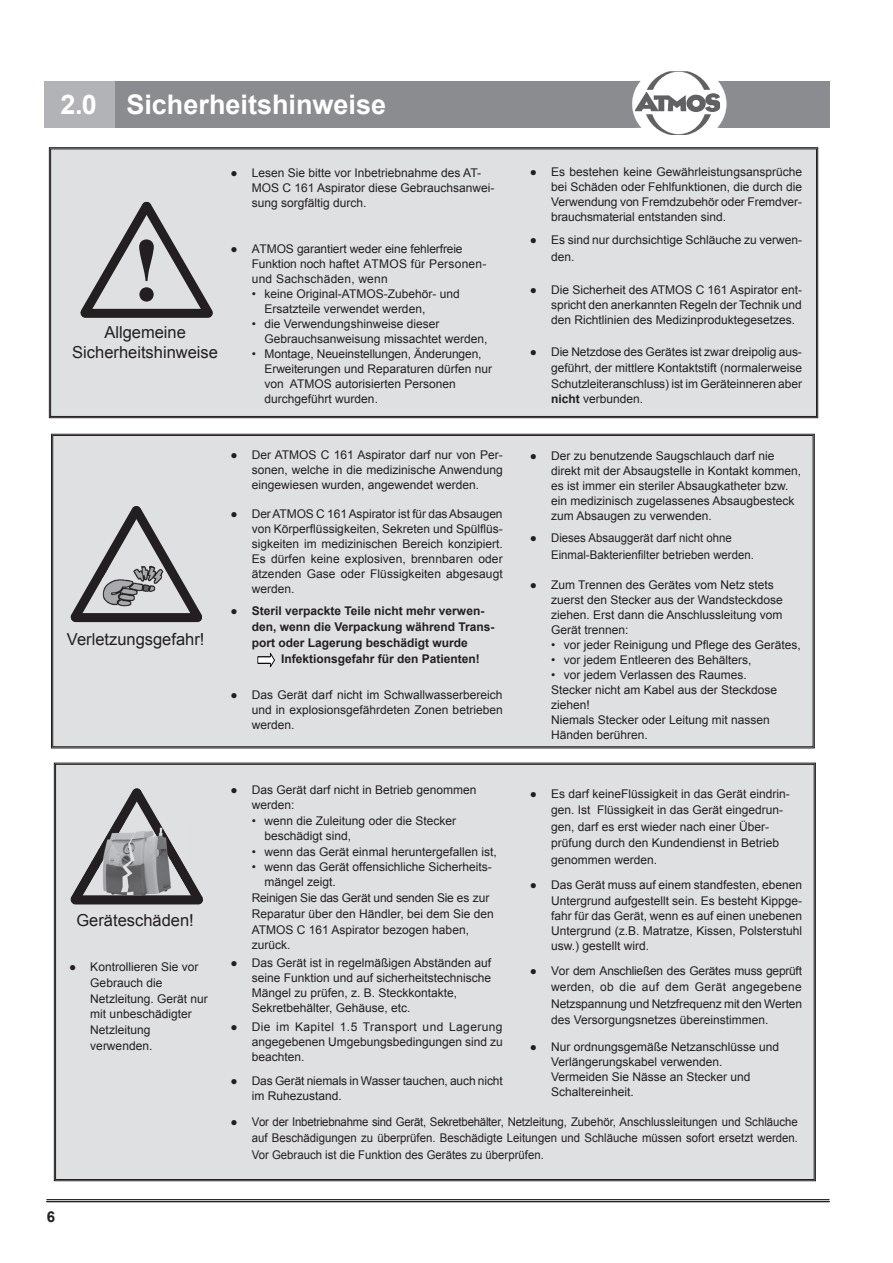
<style>
.page{position:relative;width:893px;height:1263px;background:#fff}
.page>*{position:absolute;margin:0;border:0;box-sizing:border-box;transform-origin:0 0}
.t1{font:700 90px "Times New Roman";color:#231f20}
.t2{font:700 27px "Arial";color:#fff}
.t3{font:16.5px/19.8px "Arial";color:#231f20;text-align:center}
.t4{font:700 15px "Arial";color:#231f20}
.t5{font:12px/15px "Arial";color:#231f20}
.t6{font:700 12px/15.8px "Arial";color:#231f20}
.t7{font:12px "Arial";letter-spacing:-.02em;color:#231f20}
.s1{font-weight:700}
.s2{font-weight:400}
.s3{font-style:italic}
</style>
<div class="page">
<hr style="left:47px;top:1199px;width:782px;height:1px;background:#231f20">
<hr style="left:47px;top:1201px;width:782px;height:1px;background:#231f20">
<div style="left:115px;top:81px;width:714px;height:47px;background:#8a8c8f"></div>
<div style="left:45px;top:81px;width:70px;height:47px;background:#b2b3b7"></div>
<svg style="left:632px;top:84px;width:94px;height:40px"></svg>
<img style="left:635px;top:71px;width:85px;height:64px">
<img style="left:635px;top:81px;width:85px;height:47px">
<div style="left:53px;top:762px;width:763px;height:420px;background:#dfe0e2"></div>
<div style="left:51px;top:433px;width:764px;height:316px;background:#dfe0e2"></div>
<div style="left:48px;top:147px;width:771px;height:272px;background:#dfe0e2"></div>
<div style="left:50px;top:149px;width:767px;height:268px;border:1px solid #231f20"></div>
<svg style="left:257px;top:652px;width:18px;height:17px"></svg>
<svg style="left:73px;top:194px;width:148px;height:131px"></svg>
<svg style="left:70px;top:498px;width:140px;height:131px"></svg>
<svg style="left:70px;top:788px;width:134px;height:116px"></svg>
<h2 class="t2" style="left:61px;top:86px;width:327px">2.0 Sicherheitshinweise</h2>
<h1 class="t1" style="left:131px;top:208px;width:31px">!</h1>
<h3 class="t3" style="left:72px;top:322px;width:147px">Allgemeine<br>Sicherheitshinweise</h3>
<p class="t5" style="left:252px;top:165px;width:244px;text-indent:-21px">● Lesen Sie bitte vor Inbetriebnahme des AT-<br>MOS C 161 Aspirator diese Gebrauchsanwei&shy;sung sorgfältig durch.</p>
<p class="t5" style="left:551px;top:165px;width:252px;text-align:justify;text-indent:-21px">● Es bestehen keine Gewährleistungsansprüche bei Schäden oder Fehlfunktionen, die durch die Verwendung von Fremdzubehör oder Fremdver&shy;brauchsmaterial entstanden sind.</p>
<p class="t5" style="left:252px;top:241px;width:236px;text-indent:-21px">● ATMOS garantiert weder eine fehlerfreie<br>Funktion noch haftet ATMOS für Personen&shy;und Sachschäden, wenn</p>
<p class="t5" style="left:265px;top:286px;width:197px;text-indent:-13px">• keine Original-ATMOS-Zubehör- und<br>Ersatzteile verwendet werden,</p>
<p class="t5" style="left:265px;top:316px;width:224px;text-indent:-13px">• die Verwendungshinweise dieser<br>Gebrauchsanweisung missachtet werden,</p>
<p class="t5" style="left:265px;top:346px;width:229px;text-indent:-13px">• Montage, Neueinstellungen, Änderungen, Erweiterungen und Reparaturen dürfen nur von ATMOS autorisierten Personen durchgeführt wurden.</p>
<p class="t5" style="left:551px;top:232px;width:252px;line-height:16.5px;text-indent:-21px">● Es sind nur durchsichtige Schläuche zu verwen&shy;den.</p>
<p class="t5" style="left:551px;top:282px;width:252px;text-align:justify;text-indent:-21px">● Die Sicherheit des ATMOS C 161 Aspirator ent&shy;spricht den anerkannten Regeln der Technik und den Richtlinien des Medizinproduktegesetzes.</p>
<p class="t5" style="left:551px;top:344px;width:252px;line-height:15.8px;text-align:justify;text-indent:-21px">● Die Netzdose des Gerätes ist zwar dreipolig aus&shy;geführt, der mittlere Kontaktstift (normalerweise Schutzleiteranschluss) ist im Geräteinneren aber <span class="s1">nicht</span> verbunden.</p>
<h3 class="t3" style="left:67px;top:629px;width:139px">Verletzungsgefahr!</h3>
<p class="t5" style="left:252px;top:448px;width:252px;text-align:justify;text-indent:-21px">● Der ATMOS C 161 Aspirator darf nur von Per&shy;sonen, welche in die medizinische Anwendung eingewiesen wurden, angewendet werden.</p>
<p class="t5" style="left:252px;top:507px;width:252px;text-align:justify;text-indent:-21px">● Der ATMOS C 161 Aspirator ist für das Absaugen von Körperflüssigkeiten, Sekreten und Spülflüs&shy;sigkeiten im medizinischen Bereich konzipiert.<br>Es dürfen keine explosiven, brennbaren oder ätzenden Gase oder Flüssigkeiten abgesaugt werden.</p>
<p class="t6" style="left:252px;top:604px;width:244px;text-indent:-21px"><span class="s2">●</span> Steril verpackte Teile nicht mehr verwen&shy;den, wenn die Verpackung während Trans&shy;port oder Lagerung beschädigt wurde</p>
<p class="t6" style="left:281px;top:651px;width:200px">Infektionsgefahr für den Patienten!</p>
<p class="t5" style="left:252px;top:687px;width:252px;text-align:justify;text-indent:-21px">● Das Gerät darf nicht im Schwallwasserbereich und in explosionsgefährdeten Zonen betrieben werden.</p>
<p class="t5" style="left:551px;top:448px;width:252px;text-indent:-21px">● Der zu benutzende Saugschlauch darf nie direkt mit der Absaugstelle in Kontakt kommen, es ist immer ein steriler Absaugkatheter bzw. ein medizinisch zugelassenes Absaugbesteck zum Absaugen zu verwenden.</p>
<p class="t5" style="left:551px;top:530px;width:204px;line-height:16.5px;text-indent:-21px">● Dieses Absauggerät darf nicht ohne<br>Einmal-Bakterienfilter betrieben werden.</p>
<p class="t5" style="left:551px;top:577px;width:233px;text-indent:-21px">● Zum Trennen des Gerätes vom Netz stets zuerst den Stecker aus der Wandsteckdose ziehen. Erst dann die Anschlussleitung vom Gerät trennen:</p>
<p class="t5" style="left:551px;top:637px;width:251px">• vor jeder Reinigung und Pflege des Gerätes,</p>
<p class="t5" style="left:551px;top:652px;width:202px">• vor jedem Entleeren des Behälters,</p>
<p class="t5" style="left:551px;top:667px;width:228px">• vor jedem Verlassen des Raumes.<br>Stecker nicht am Kabel aus der Steckdose ziehen!<br>Niemals Stecker oder Leitung mit nassen<br>Händen berühren.</p>
<h3 class="t3" style="left:76px;top:911px;width:119px">Geräteschäden!</h3>
<p class="t5" style="left:90px;top:959px;width:119px;line-height:15.8px;text-indent:-21px">● Kontrollieren Sie vor<br>Gebrauch die<br>Netzleitung. Gerät nur mit unbeschädigter<br>Netzleitung verwenden.</p>
<p class="t5" style="left:252px;top:783px;width:226px;text-indent:-21px">● Das Gerät darf nicht in Betrieb genommen werden:</p>
<p class="t5" style="left:265px;top:813px;width:193px;text-indent:-13px"><span class="s3">•</span> wenn die Zuleitung oder die Stecker beschädigt sind,</p>
<p class="t5" style="left:252px;top:844px;width:246px"><span class="s3">•</span> wenn das Gerät einmal heruntergefallen ist,</p>
<p class="t5" style="left:252px;top:860px;width:242px"><span class="s3">•</span> wenn das Gerät offensichliche Sicherheits-</p>
<p class="t5" style="left:265px;top:875px;width:73px">mängel zeigt.</p>
<p class="t7" style="left:252px;top:890px;width:239px">Reinigen Sie das Gerät und senden Sie es zur</p>
<p class="t5" style="left:252px;top:906px;width:244px">Reparatur über den Händler, bei dem Sie den</p>
<p class="t5" style="left:252px;top:922px;width:219px">ATMOS C 161 Aspirator bezogen haben,</p>
<p class="t5" style="left:252px;top:938px;width:40px">zurück.</p>
<p class="t5" style="left:252px;top:955px;width:241px;text-indent:-21px">● Das Gerät ist in regelmäßigen Abständen auf seine Funktion und auf sicherheitstechnische Mängel zu prüfen, z. B. Steckkontakte, Sekretbehälter, Gehäuse, etc.</p>
<p class="t5" style="left:252px;top:1019px;width:252px;text-align:justify;text-indent:-21px">● Die im Kapitel 1.5 Transport und Lagerung angegebenen Umgebungsbedingungen sind zu beachten.</p>
<p class="t5" style="left:252px;top:1073px;width:252px;text-indent:-21px">● Das Gerät niemals in Wasser tauchen, auch nicht im Ruhe zustand.</p>
<p class="t5" style="left:551px;top:785px;width:240px;line-height:16.5px;text-indent:-21px">● Es darf keineFlüssigkeit in das Gerät eindrin&shy;gen. Ist Flüssigkeit in das Gerät eingedrun&shy;gen, darf es erst wieder nach einer Über&shy;prüfung durch den Kundendienst in Betrieb genommen werden.</p>
<p class="t5" style="left:530px;top:876px;width:274px;line-height:16.5px;text-align:right">● Das Gerät muss auf einem standfesten, ebenen<br>Untergrund aufgestellt sein. Es besteht Kippge-</p>
<p class="t5" style="left:551px;top:908px;width:252px;text-align:justify">fahr für das Gerät, wenn es auf einen unebenen Untergrund (z.B. Matratze, Kissen, Polsterstuhl usw.) gestellt wird.</p>
<p class="t5" style="left:551px;top:962px;width:252px;line-height:16.5px;text-align:justify;text-indent:-21px">● Vor dem Anschließen des Gerätes muss geprüft werden, ob die auf dem Gerät angegebene Netzspannung und Netzfrequenz mit den Werten des Versorgungsnetzes übereinstimmen.</p>
<p class="t5" style="left:551px;top:1039px;width:230px;text-indent:-21px">● Nur ordnungsgemäße Netzanschlüsse und<br>Verlängerungskabel verwenden.<br>Vermeiden Sie Nässe an Stecker und<br>Schaltereinheit.</p>
<p class="t5" style="left:252px;top:1113px;width:548px;line-height:16.5px;text-align:justify;text-indent:-21px">● Vor der Inbetriebnahme sind Gerät, Sekretbehälter, Netzleitung, Zubehör, Anschlussleitungen und Schläuche auf Beschädigungen zu überprüfen. Beschädigte Leitungen und Schläuche müssen sofort ersetzt werden.<br>Vor Gebrauch ist die Funktion des Gerätes zu überprüfen.</p>
<p class="t4" style="left:47px;top:1207px;width:10px">6</p>
</div>
